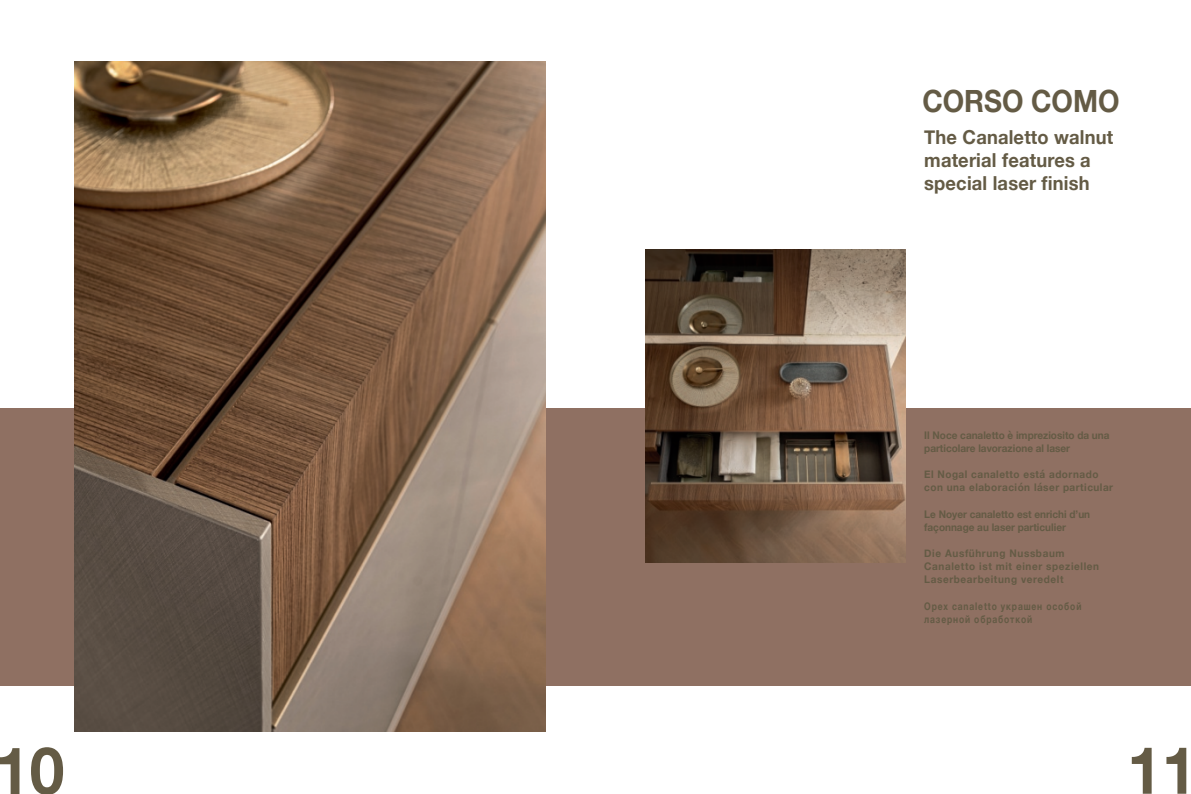
<style>
.page{position:relative;width:1191px;height:794px;background:#fff}
.page>*{position:absolute;margin:0;border:0;box-sizing:border-box;transform-origin:0 0}
.t1{font:700 65.62px "Helvetica Neue";color:#645b45;scale:.95 1}
.t2{font:700 30.62px "Helvetica Neue";color:#645b45;scale:.9 1}
.t3{font:700 19.25px/23.1px "Helvetica Neue";letter-spacing:.01em;color:#645b45;scale:.95 1}
.t4{font:700 10.5px/13.1px "Helvetica Neue";letter-spacing:.05em;color:#645b45;scale:.95 1}
.t5{font:700 10.5px/13.1px "Helvetica Neue";color:#645b45;scale:.95 1}
.t6{font:700 10.5px/13.1px "Helvetica Neue";letter-spacing:.1em;color:#645b45;scale:.81 1}
</style>
<div class="page">
<div style="left:0;top:408px;width:1191px;height:277px;background:#8f7062"></div>
<img style="left:74px;top:62px;width:472px;height:670px">
<img style="left:645px;top:249px;width:260px;height:313px">
<h2 class="t2" style="left:922px;top:77px;width:220px">CORSO COMO</h2>
<h3 class="t3" style="left:924px;top:126px;width:200px">The Canaletto walnut material features a special laser finish</h3>
<p class="t5" style="left:924px;top:429px;width:196px">Il Noce canaletto è impreziosito da una particolare lavorazione al laser</p>
<p class="t4" style="left:924px;top:468px;width:200px">El Nogal canaletto está adornado con una elaboración láser particular</p>
<p class="t5" style="left:924px;top:507px;width:176px">Le Noyer canaletto est enrichi d’un façonnage au laser particulier</p>
<p class="t4" style="left:924px;top:547px;width:186px">Die Ausführung Nussbaum<br>Canaletto ist mit einer speziellen<br>Laserbearbeitung veredelt</p>
<p class="t6" style="left:924px;top:599px;width:195px">Орех canaletto украшен особой лазерной обработкой</p>
<h1 class="t1" style="left:-5px;top:719px;width:74px">10</h1>
<h1 class="t1" style="left:1127px;top:719px;width:74px">11</h1>
</div>
